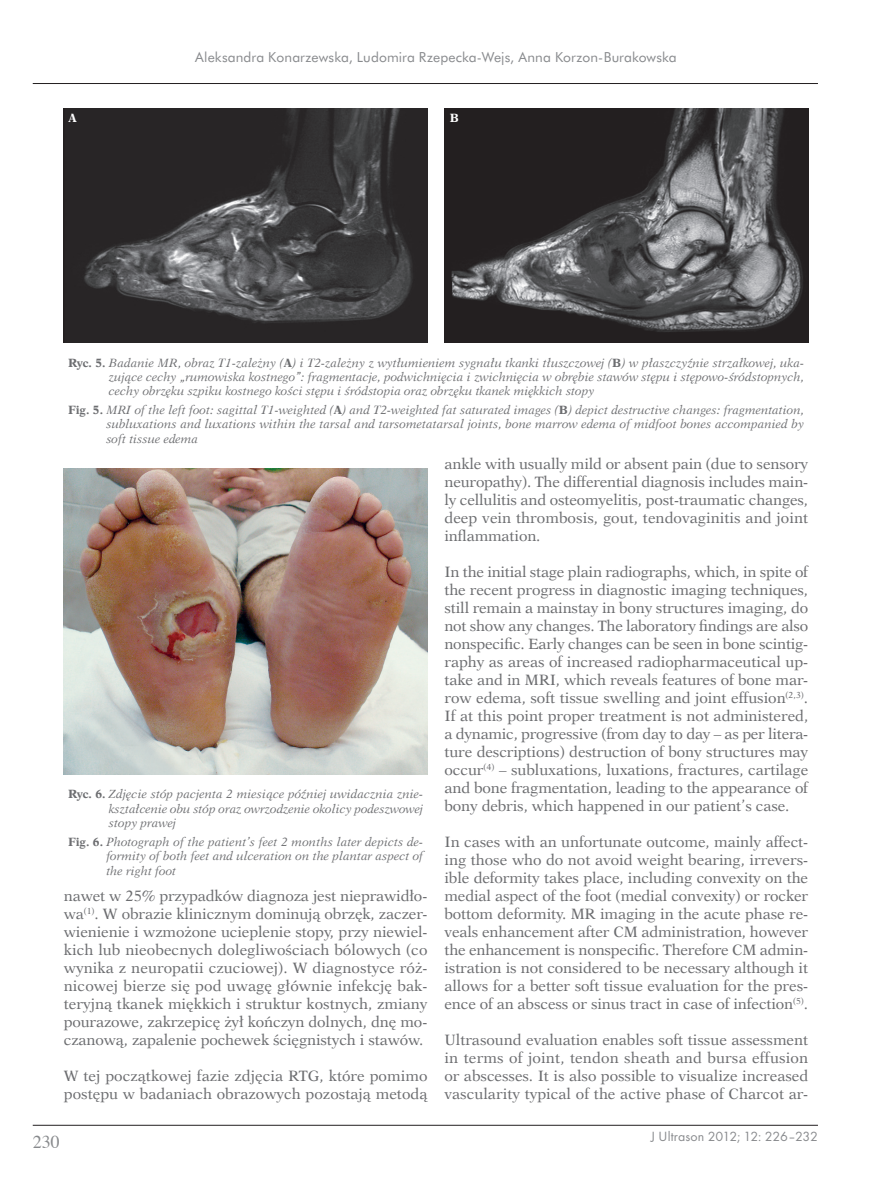
<style>
.page{position:relative;width:872px;height:1191px;background:#fff}
.page>*{position:absolute;margin:0;border:0;box-sizing:border-box;transform-origin:0 0}
.t1{font:18px "Times";color:#888a8d}
.t2{font:15px/18px "Dutch 823 EU";color:#6c6d70;text-align:justify}
.t3{font:13.8px "Futura PL";letter-spacing:.005em;color:#888a8d}
.t4{font:13.8px "Pfutura";letter-spacing:-.005em;color:#888a8d}
.t5{font:italic 12px/14.4px "Dutch 823 EU";color:#6c6d70;text-align:justify}
.t6{font:700 12px "Dutch 823 EU";color:#fff}
.s1{font-weight:700;font-style:normal}
</style>
<div class="page">
<hr style="left:33px;top:1125px;width:785px;height:1px;background:#231f20">
<hr style="left:33px;top:83px;width:785px;height:1px;background:#231f20">
<img style="left:64px;top:108px;width:363px;height:234px">
<img style="left:444px;top:108px;width:364px;height:234px">
<img style="left:64px;top:468px;width:363px;height:306px">
<p class="t3" style="left:195px;top:51px;width:483px">Aleksandra Konarzewska, Ludomira Rzepecka-Wejs, Anna Korzon-Burakowska</p>
<p class="t6" style="left:68px;top:111px;width:10px">A</p>
<p class="t6" style="left:450px;top:111px;width:11px">B</p>
<p class="t5" style="left:109px;top:355px;width:696px;text-indent:-41px"><span class="s1">Ryc. 5.</span> Badanie MR, obraz T1-zależny (<span class="s1">A</span>) i T2-zależny z wytłumieniem sygnału tkanki tłuszczowej (<span class="s1">B</span>) w płaszczyźnie strzałkowej, uka&shy;zujące cechy „rumowiska kostnego”: fragmentacje, podwichnięcia i zwichnięcia w obrębie stawów stępu i stępowo-śródstopnych, cechy obrzęku szpiku kostnego kości stępu i śródstopia oraz obrzęku tkanek miękkich stopy</p>
<p class="t5" style="left:106px;top:402px;width:699px;text-indent:-38px"><span class="s1">Fig. 5.</span> MRI of the left foot: sagittal T1-weighted (<span class="s1">A</span>) and T2-weighted fat saturated images (<span class="s1">B</span>) depict destructive changes: fragmentation, subluxations and luxations within the tarsal and tarsometatarsal joints, bone marrow edema of midfoot bones accompanied by soft tissue edema</p>
<p class="t5" style="left:109px;top:786px;width:316px;text-indent:-41px"><span class="s1">Ryc. 6.</span> Zdjęcie stóp pacjenta 2 miesiące później uwidacznia znie&shy;kształcenie obu stóp oraz owrzodzenie okolicy podeszwowej stopy prawej</p>
<p class="t5" style="left:106px;top:834px;width:318px;text-indent:-38px"><span class="s1">Fig. 6.</span> Photograph of the patient’s feet 2 months later depicts de&shy;formity of both feet and ulceration on the plantar aspect of the right foot</p>
<p class="t2" style="left:64px;top:886px;width:365px">nawet w 25% przypadków diagnoza jest nieprawidło&shy;wa<sup>(1)</sup>. W obrazie klinicznym dominują obrzęk, zaczer&shy;wienienie i wzmożone ucieplenie stopy, przy niewiel&shy;kich lub nieobecnych dolegliwościach bólowych (co wynika z neuropatii czuciowej). W diagnostyce róż&shy;nicowej bierze się pod uwagę głównie infekcję bak&shy;teryjną tkanek miękkich i struktur kostnych, zmiany pourazowe, zakrzepicę żył kończyn dolnych, dnę mo&shy;czanową, zapalenie pochewek ścięgnistych i stawów.</p>
<p class="t2" style="left:64px;top:1066px;width:365px">W tej początkowej fazie zdjęcia RTG, które pomimo postępu w badaniach obrazowych pozostają metodą</p>
<p class="t2" style="left:444px;top:454px;width:365px">ankle with usually mild or absent pain (due to sensory neuropathy). The differential diagnosis includes main&shy;ly cellulitis and osteomyelitis, post-traumatic changes, deep vein thrombosis, gout, tendovaginitis and joint inflammation.</p>
<p class="t2" style="left:444px;top:562px;width:365px">In the initial stage plain radiographs, which, in spite of the recent progress in diagnostic imaging techniques, still remain a mainstay in bony structures imaging, do not show any changes. The laboratory findings are also nonspecific. Early changes can be seen in bone scintig&shy;raphy as areas of increased radiopharmaceutical up&shy;take and in MRI, which reveals features of bone mar&shy;row edema, soft tissue swelling and joint effusion<sup>(2,3)</sup>.<br>If at this point proper treatment is not administered, a dynamic, progressive (from day to day – as per litera&shy;ture descriptions) destruction of bony structures may occur<sup>(4)</sup> – subluxations, luxations, fractures, cartilage and bone fragmentation, leading to the appearance of bony debris, which happened in our patient’s case.</p>
<p class="t2" style="left:444px;top:832px;width:365px">In cases with an unfortunate outcome, mainly affect&shy;ing those who do not avoid weight bearing, irrevers&shy;ible deformity takes place, including convexity on the medial aspect of the foot (medial convexity) or rocker bottom deformity. MR imaging in the acute phase re&shy;veals enhancement after CM administration, however the enhancement is nonspecific. Therefore CM admin&shy;istration is not considered to be necessary although it allows for a better soft tissue evaluation for the pres&shy;ence of an abscess or sinus tract in case of infection<sup>(5)</sup>.</p>
<p class="t2" style="left:444px;top:1030px;width:365px">Ultrasound evaluation enables soft tissue assessment in terms of joint, tendon sheath and bursa effusion or abscesses. It is also possible to visualize increased vascularity typical of the active phase of Charcot ar-</p>
<p class="t1" style="left:33px;top:1134px;width:29px">230</p>
<p class="t4" style="left:651px;top:1130px;width:169px">J Ultrason 2012; 12: 226–232</p>
</div>
